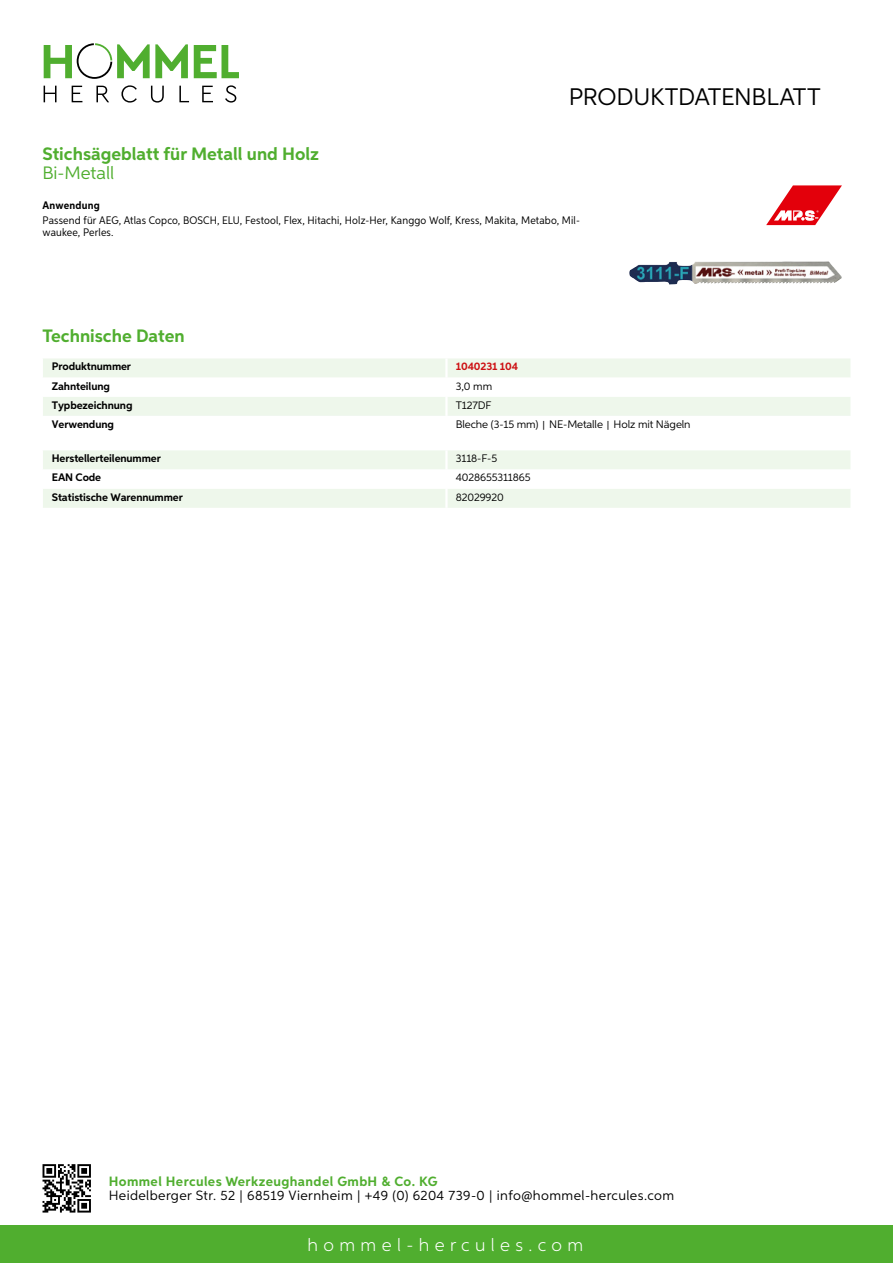
<style>
.page{position:relative;width:893px;height:1263px;background:#fff}
.page>*{position:absolute;margin:0;border:0;box-sizing:border-box;transform-origin:0 0}
.t1{font:24px "Aspira";letter-spacing:-.01em;color:#000}
.t2{font:700 18px "Aspira";color:#50ae2f}
.t3{font:300 18px "Aspira";letter-spacing:.3em;color:#fff}
.t4{font:18px "Aspira";color:#50ae2f}
.t5{font:13.5px "Aspira";letter-spacing:.03em;color:#000}
.t6{font:700 13.5px "Aspira";letter-spacing:.03em;color:#50ae2f}
.t7{font:10.95px/12px "Aspira Nar";letter-spacing:.015em;color:#000}
.t8{font:700 10.95px "Aspira";letter-spacing:-.01em;color:#000}
.t9{font:10.95px "Aspira";letter-spacing:-.01em;color:#000}
.t10{font:700 10.95px "Aspira";letter-spacing:-.01em;color:#cd1013}
.t11{font:700 10.95px "Aspira Nar";letter-spacing:.02em;color:#000}
.s1{font-family:"Wuerth Global";font-size:10.5px}
</style>
<div class="page">
<div style="left:0;top:1226px;width:893px;height:37px;background:#50ae2f"></div>
<svg style="left:43px;top:1164px;width:48px;height:48px"></svg>
<svg style="left:194px;top:45px;width:45px;height:33px"></svg>
<svg style="left:44px;top:43px;width:144px;height:36px"></svg>
<svg style="left:44px;top:86px;width:13px;height:16px"></svg>
<svg style="left:72px;top:86px;width:10px;height:16px"></svg>
<svg style="left:96px;top:86px;width:13px;height:16px"></svg>
<svg style="left:121px;top:85px;width:16px;height:18px"></svg>
<svg style="left:151px;top:86px;width:13px;height:17px"></svg>
<svg style="left:179px;top:86px;width:10px;height:16px"></svg>
<svg style="left:202px;top:86px;width:11px;height:16px"></svg>
<svg style="left:225px;top:85px;width:11px;height:18px"></svg>
<div style="left:43px;top:358px;width:807px;height:19px;background:#eef7eb"></div>
<div style="left:43px;top:397px;width:807px;height:19px;background:#eef7eb"></div>
<hr style="left:445px;top:358px;width:3px;height:20px;background:#fff">
<hr style="left:445px;top:397px;width:3px;height:19px;background:#fff">
<svg style="left:43px;top:450px;width:807px;height:58px"></svg>
<hr style="left:445px;top:489px;width:3px;height:19px;background:#fff">
<img style="left:629px;top:262px;width:204px;height:23px">
<svg style="left:766px;top:185px;width:76px;height:40px"></svg>
<h1 class="t1" style="left:569px;top:82px;width:253px">Produktdatenblatt</h1>
<h2 class="t2" style="left:43px;top:142px;width:278px">Stichsägeblatt für Metall und Holz</h2>
<h2 class="t4" style="left:43px;top:162px;width:73px">Bi-Metall</h2>
<p class="t11" style="left:43px;top:199px;width:59px">Anwendung</p>
<p class="t7" style="left:43px;top:214px;width:539px">Passend für AEG, Atlas Copco, BOSCH, ELU, Festool, Flex, Hitachi, Holz-Her, Kanggo Wolf, Kress, Makita, Metabo, Mil&shy;waukee, Perles.</p>
<h2 class="t2" style="left:43px;top:324px;width:144px">Technische Daten</h2>
<p class="t8" style="left:52px;top:360px;width:81px">Produktnummer</p>
<p class="t10" style="left:456px;top:360px;width:64px">1040231 104</p>
<p class="t8" style="left:52px;top:379px;width:60px">Zahnteilung</p>
<p class="t9" style="left:456px;top:379px;width:38px">3,0 mm</p>
<p class="t8" style="left:52px;top:398px;width:82px">Typbezeichnung</p>
<p class="t9" style="left:456px;top:398px;width:37px">T127DF</p>
<p class="t8" style="left:52px;top:417px;width:64px">Verwendung</p>
<p class="t9" style="left:456px;top:417px;width:236px">Bleche (3-15 mm) <span class="s1">|</span> NE-Metalle <span class="s1">|</span> Holz mit Nägeln</p>
<p class="t8" style="left:52px;top:452px;width:111px">Herstellerteilenummer</p>
<p class="t9" style="left:456px;top:452px;width:43px">3118-F-5</p>
<p class="t8" style="left:52px;top:471px;width:51px">EAN Code</p>
<p class="t9" style="left:456px;top:471px;width:76px">4028655311865</p>
<p class="t8" style="left:52px;top:490px;width:132px">Statistische Warennummer</p>
<p class="t9" style="left:456px;top:490px;width:49px">82029920</p>
<p class="t6" style="left:109px;top:1172px;width:330px">Hommel Hercules Werkzeughandel GmbH &amp; Co. KG</p>
<p class="t5" style="left:109px;top:1187px;width:567px">Heidelberger Str. 52 | 68519 Viernheim | +49 (0) 6204 739-0 | info@hommel-hercules.com</p>
<h2 class="t3" style="left:307px;top:1234px;width:277px">hommel-hercules.com</h2>
</div>
